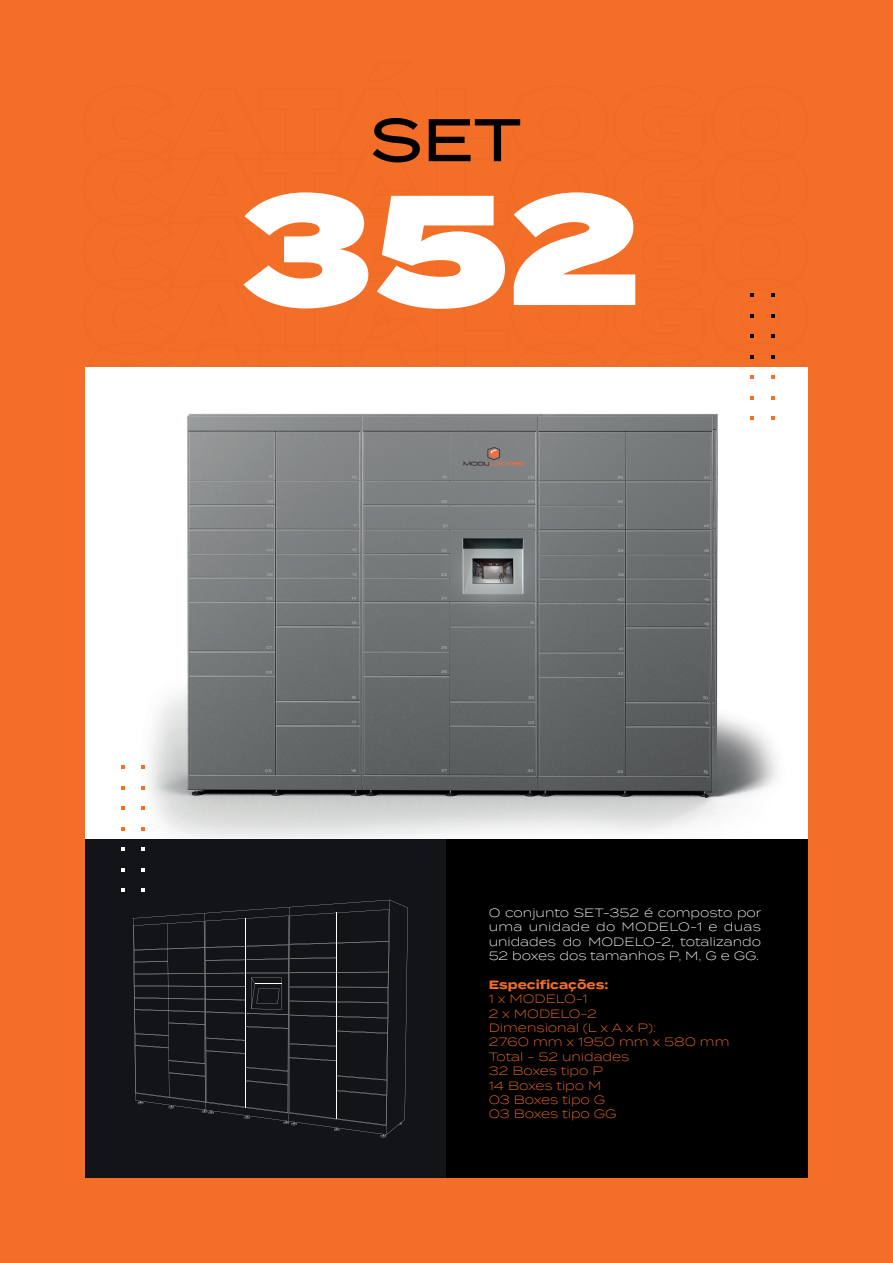
<style>
.page{position:relative;width:893px;height:1263px;background:#f36e27}
.page>*{position:absolute;margin:0;border:0;box-sizing:border-box;transform-origin:0 0}
.t1{font:900 156px "Termina";color:#fff}
.t2{font:500 60px "Termina";color:#000001}
.t3{font:300 12px/14.4px "Termina";color:#f36e27}
.t4{font:300 12px/14.4px "Termina";color:#fff;text-align:justify}
.t5{font:700 12px "Termina";color:#f36e27}
</style>
<div class="page">
<div style="left:85px;top:839px;width:361px;height:339px;background:#121418"></div>
<div style="left:446px;top:839px;width:362px;height:339px;background:#000001"></div>
<img style="left:85px;top:367px;width:723px;height:472px">
<svg style="left:121px;top:765px;width:4px;height:4px"></svg>
<svg style="left:141px;top:765px;width:4px;height:4px"></svg>
<svg style="left:121px;top:786px;width:4px;height:4px"></svg>
<svg style="left:141px;top:786px;width:4px;height:4px"></svg>
<svg style="left:121px;top:806px;width:4px;height:4px"></svg>
<svg style="left:141px;top:806px;width:4px;height:4px"></svg>
<svg style="left:121px;top:827px;width:4px;height:4px"></svg>
<svg style="left:141px;top:827px;width:4px;height:4px"></svg>
<svg style="left:121px;top:847px;width:4px;height:4px"></svg>
<svg style="left:141px;top:847px;width:4px;height:4px"></svg>
<svg style="left:121px;top:868px;width:4px;height:4px"></svg>
<svg style="left:141px;top:868px;width:4px;height:4px"></svg>
<svg style="left:121px;top:888px;width:4px;height:4px"></svg>
<svg style="left:141px;top:888px;width:4px;height:4px"></svg>
<svg style="left:750px;top:375px;width:4px;height:4px"></svg>
<svg style="left:771px;top:375px;width:3px;height:4px"></svg>
<svg style="left:750px;top:396px;width:4px;height:4px"></svg>
<svg style="left:771px;top:396px;width:3px;height:4px"></svg>
<svg style="left:750px;top:416px;width:4px;height:4px"></svg>
<svg style="left:771px;top:416px;width:3px;height:4px"></svg>
<svg style="left:134px;top:900px;width:274px;height:237px"></svg>
<h2 class="t2" style="left:370px;top:96px;width:153px">SET</h2>
<h1 class="t1" style="left:241px;top:133px;width:402px">352</h1>
<p class="t4" style="left:489px;top:905px;width:274px">O conjunto SET-352 é composto por uma unidade do MODELO-1 e duas unidades do MODELO-2, totalizando 52 boxes dos tamanhos P, M, G e GG.</p>
<p class="t5" style="left:489px;top:976px;width:121px">Especificações:</p>
<p class="t3" style="left:489px;top:991px;width:242px">1 x MODELO-1<br>2 x MODELO-2<br>Dimensional (L x A x P):<br>2760 mm x 1950 mm x 580 mm<br>Total - 52 unidades<br>32 Boxes tipo P<br>14 Boxes tipo M<br>03 Boxes tipo G<br>03 Boxes tipo GG</p>
</div>
